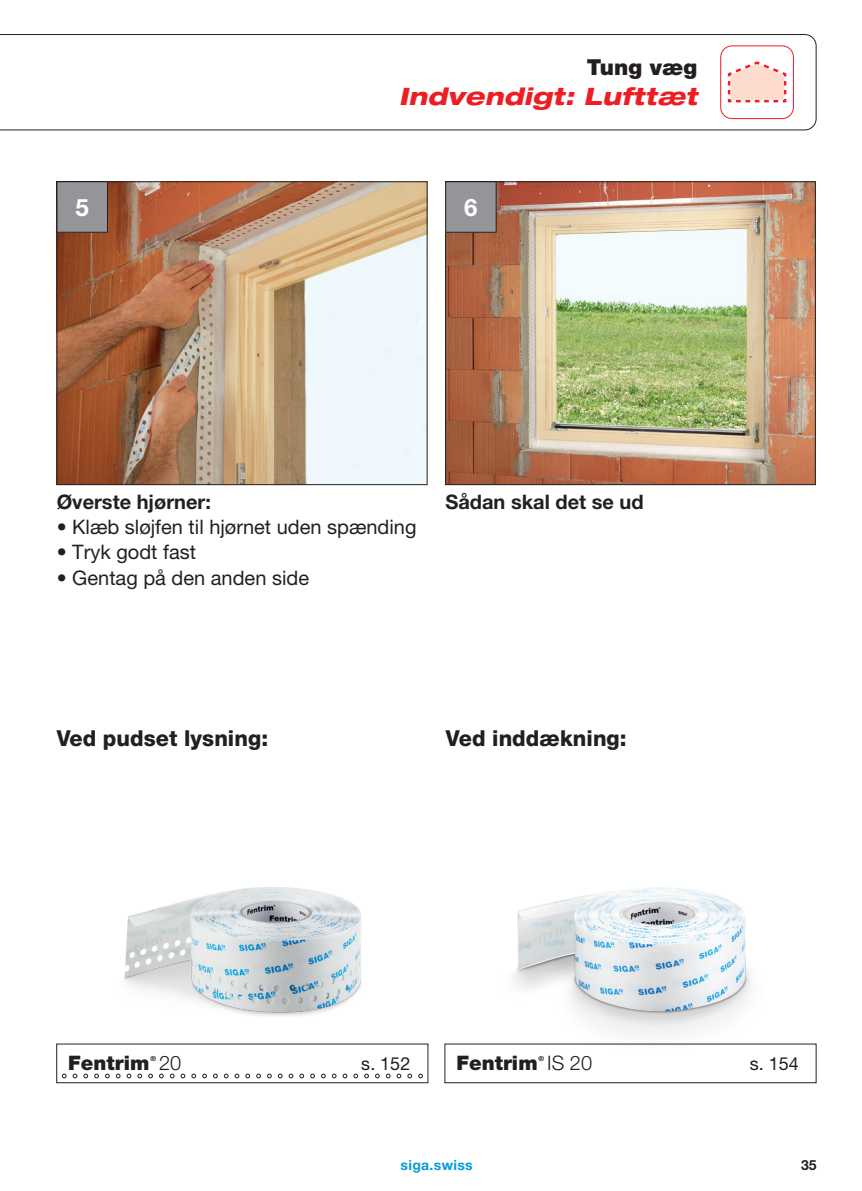
<style>
.page{position:relative;width:862px;height:1191px;background:#fff}
.page>*{position:absolute;margin:0;border:0;box-sizing:border-box;transform-origin:0 0}
.t1{font:italic 800 expanded 24px "Helvetica Neue LT Pro";letter-spacing:.015em;color:#ee1d23}
.t2{font:700 24px "Helvetica Neue LT Pro";color:#fff}
.t3{font:800 22px "Helvetica Neue LT Pro";letter-spacing:.005em;color:#231f20}
.t4{font:900 22px "Helvetica Neue LT Pro";letter-spacing:.01em;color:#231f20}
.t5{font:20px "Helvetica Neue LT Pro";color:#231f20}
.t6{font:700 20px "Helvetica Neue LT Pro";color:#231f20}
.t7{font:900 20px "Helvetica Neue LT Pro";letter-spacing:.005em;color:#231f20}
.t8{font:300 20px "Helvetica Neue LT Pro";color:#231f20}
.t9{font:18px "Helvetica Neue LT Pro";letter-spacing:.005em;color:#231f20}
.t10{font:700 14px "Helvetica Neue LT Pro";letter-spacing:.025em;color:#009cdb}
.t11{font:700 14px "Helvetica Neue LT Pro";color:#231f20}
.t12{font:700 7px "Helvetica Neue LT Pro";color:#231f20}
.s1{font-weight:700}
</style>
<div class="page">
<svg style="left:0;top:34px;width:816px;height:96px"></svg>
<svg style="left:726px;top:60px;width:61px;height:44px"></svg>
<div style="left:720px;top:45px;width:74px;height:74px;border:1px solid #ee1d23;border-radius:11px"></div>
<img style="left:59px;top:183px;width:366px;height:300px">
<div style="left:57px;top:181px;width:370px;height:304px;border:1px solid #231f20"></div>
<div style="left:57px;top:182px;width:50px;height:50px;background:#939598"></div>
<div style="left:57px;top:181px;width:51px;height:51px;border:1px solid #231f20"></div>
<img style="left:447px;top:183px;width:366px;height:300px">
<div style="left:445px;top:181px;width:370px;height:304px;border:1px solid #231f20"></div>
<div style="left:446px;top:182px;width:50px;height:50px;background:#939598"></div>
<div style="left:445px;top:181px;width:51px;height:51px;border:1px solid #231f20"></div>
<div style="left:445px;top:1043px;width:371px;height:40px;border:1px solid #231f20"></div>
<div style="left:56px;top:1043px;width:372px;height:40px;border:1px solid #231f20"></div>
<svg style="left:62px;top:1073px;width:4px;height:5px"></svg>
<svg style="left:73px;top:1073px;width:4px;height:5px"></svg>
<svg style="left:84px;top:1073px;width:4px;height:5px"></svg>
<svg style="left:94px;top:1073px;width:5px;height:5px"></svg>
<svg style="left:105px;top:1073px;width:4px;height:5px"></svg>
<svg style="left:116px;top:1073px;width:4px;height:5px"></svg>
<svg style="left:127px;top:1073px;width:4px;height:5px"></svg>
<svg style="left:138px;top:1073px;width:4px;height:5px"></svg>
<svg style="left:148px;top:1073px;width:5px;height:5px"></svg>
<svg style="left:159px;top:1073px;width:4px;height:5px"></svg>
<svg style="left:170px;top:1073px;width:4px;height:5px"></svg>
<svg style="left:181px;top:1073px;width:4px;height:5px"></svg>
<svg style="left:192px;top:1073px;width:4px;height:5px"></svg>
<svg style="left:202px;top:1073px;width:5px;height:5px"></svg>
<svg style="left:213px;top:1073px;width:4px;height:5px"></svg>
<svg style="left:224px;top:1073px;width:4px;height:5px"></svg>
<svg style="left:235px;top:1073px;width:4px;height:5px"></svg>
<svg style="left:246px;top:1073px;width:4px;height:5px"></svg>
<svg style="left:256px;top:1073px;width:5px;height:5px"></svg>
<svg style="left:267px;top:1073px;width:4px;height:5px"></svg>
<svg style="left:278px;top:1073px;width:4px;height:5px"></svg>
<svg style="left:289px;top:1073px;width:4px;height:5px"></svg>
<svg style="left:300px;top:1073px;width:4px;height:5px"></svg>
<svg style="left:310px;top:1073px;width:5px;height:5px"></svg>
<svg style="left:321px;top:1073px;width:4px;height:5px"></svg>
<svg style="left:332px;top:1073px;width:4px;height:5px"></svg>
<svg style="left:343px;top:1073px;width:4px;height:5px"></svg>
<svg style="left:354px;top:1073px;width:4px;height:5px"></svg>
<svg style="left:364px;top:1073px;width:5px;height:5px"></svg>
<svg style="left:375px;top:1073px;width:4px;height:5px"></svg>
<svg style="left:386px;top:1073px;width:4px;height:5px"></svg>
<svg style="left:397px;top:1073px;width:4px;height:5px"></svg>
<svg style="left:408px;top:1073px;width:4px;height:5px"></svg>
<svg style="left:418px;top:1073px;width:5px;height:5px"></svg>
<img style="left:498px;top:887px;width:265px;height:195px">
<img style="left:124px;top:887px;width:238px;height:129px">
<p class="t4" style="left:587px;top:54px;width:112px">Tung væg</p>
<p class="t1" style="left:399px;top:81px;width:300px">Indvendigt: Lufttæt</p>
<p class="t2" style="left:76px;top:192px;width:15px">5</p>
<p class="t2" style="left:464px;top:192px;width:15px">6</p>
<p class="t6" style="left:57px;top:489px;width:156px">Øverste hjørner:</p>
<p class="t5" style="left:57px;top:515px;width:361px"><span class="s1">•</span> Klæb sløjfen til hjørnet uden spænding</p>
<p class="t5" style="left:57px;top:540px;width:141px"><span class="s1">•</span> Tryk godt fast</p>
<p class="t5" style="left:57px;top:565px;width:254px"><span class="s1">•</span> Gentag på den anden side</p>
<p class="t6" style="left:445px;top:489px;width:200px">Sådan skal det se ud</p>
<p class="t3" style="left:57px;top:724px;width:213px">Ved pudset lysning:</p>
<p class="t3" style="left:446px;top:724px;width:182px">Ved inddækning:</p>
<p class="t7" style="left:68px;top:1050px;width:83px">Fentrim</p>
<p class="t8" style="left:547px;top:1050px;width:46px">IS 20</p>
<p class="t7" style="left:456px;top:1050px;width:83px">Fentrim</p>
<p class="t12" style="left:538px;top:1053px;width:7px">®</p>
<p class="t12" style="left:150px;top:1053px;width:7px">®</p>
<p class="t8" style="left:159px;top:1050px;width:24px">20</p>
<p class="t9" style="left:361px;top:1052px;width:51px">s. 152</p>
<p class="t9" style="left:750px;top:1052px;width:51px">s. 154</p>
<p class="t10" style="left:401px;top:1156px;width:74px">siga.swiss</p>
<p class="t11" style="left:801px;top:1156px;width:17px">35</p>
</div>
